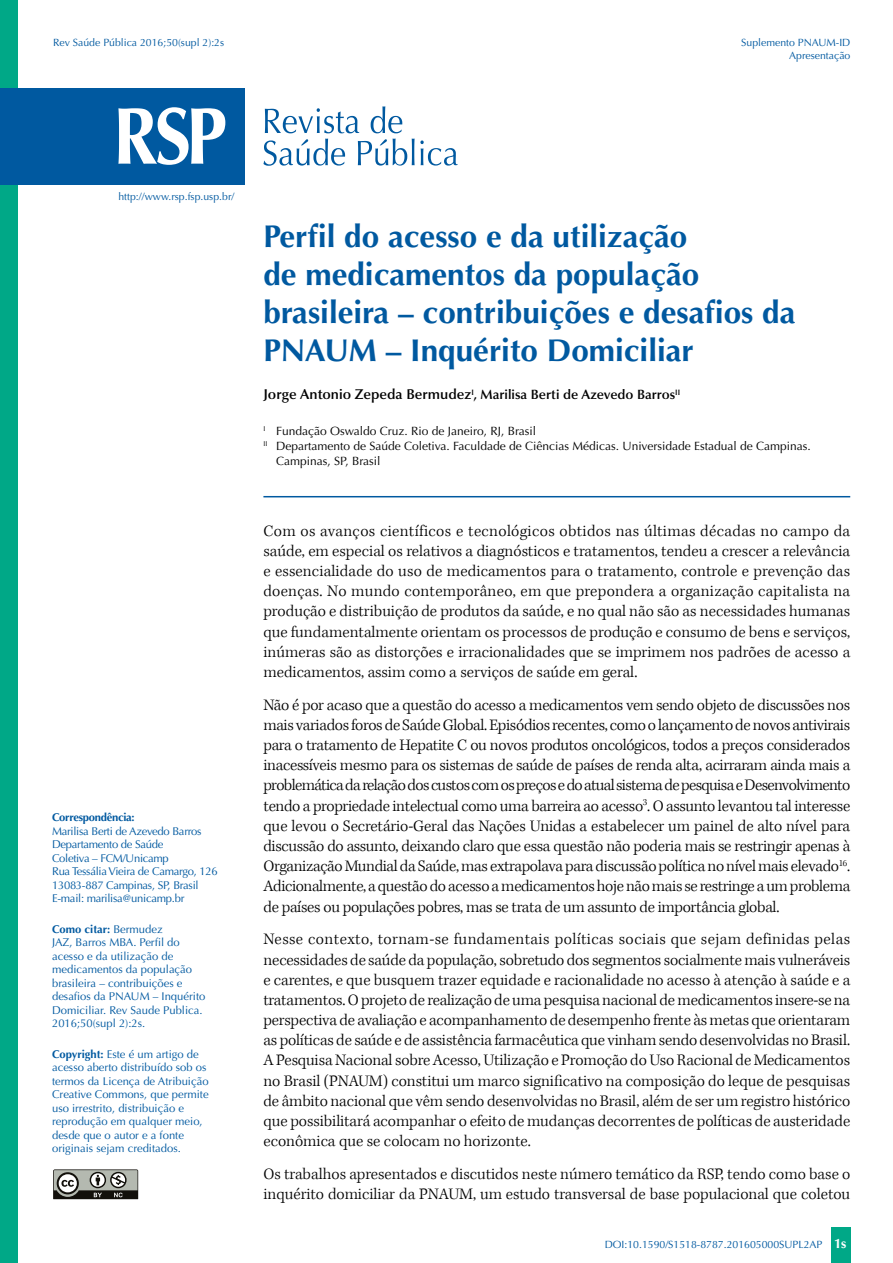
<style>
.page{position:relative;width:893px;height:1263px;background:#fff}
.page>*{position:absolute;margin:0;border:0;box-sizing:border-box;transform-origin:0 0}
.t1{font:700 31.5px/38.2px "Optima";color:#0059a0}
.t2{font:300 16.5px/20.1px "Kepler Std";color:#000;text-align:justify}
.t3{font:600 13.5px "Optima";color:#000}
.t4{font:12px "Optima";color:#000}
.t5{font:11.25px/13.5px "Optima";color:#0059a0}
.t6{font:11.25px/13.5px "Optima";letter-spacing:-.025em;color:#0059a0}
.t7{font:700 11.25px "Optima";letter-spacing:-.025em;color:#0059a0}
.t8{font:10.5px/12.6px "Optima";color:#0059a0;text-align:right}
.s1{font-weight:700}
.s2{font-size:14.25px}
.s3{font-weight:700;font-size:13.5px;color:#fff}
</style>
<div class="page">
<svg style="left:53px;top:1169px;width:85px;height:30px;background:#7e807a"></svg>
<div style="left:0;top:0;width:18px;height:1263px;background:#00a887"></div>
<div style="left:831px;top:1227px;width:20px;height:36px;background:#00a887"></div>
<svg style="left:265px;top:108px;width:94px;height:25px"></svg>
<svg style="left:371px;top:106px;width:31px;height:27px"></svg>
<svg style="left:263px;top:139px;width:82px;height:27px"></svg>
<svg style="left:358px;top:139px;width:100px;height:27px"></svg>
<div style="left:0;top:88px;width:244px;height:96px;background:#0059a0"></div>
<svg style="left:118px;top:107px;width:107px;height:58px"></svg>
<hr style="left:263px;top:496px;width:587px;height:1px;background:#0059a0">
<p class="t8" style="left:53px;top:36px;width:173px">Rev Saúde Pública 2016;50(supl 2):2s</p>
<p class="t8" style="left:741px;top:36px;width:111px">Suplemento PNAUM-ID<br>Apresentação</p>
<p class="t8" style="left:118px;top:191px;width:117px">http://www.rsp.fsp.usp.br/</p>
<p class="t7" style="left:52px;top:811px;width:84px">Correspondência:</p>
<p class="t6" style="left:52px;top:824px;width:167px">Marilisa Berti de Azevedo Barros<br>Departamento de Saúde<br>Coletiva – FCM/Unicamp<br>Rua Tessália Vieira de Camargo, 126<br>13083-887 Campinas, SP, Brasil<br>E-mail: marilisa@unicamp.br</p>
<p class="t5" style="left:52px;top:922px;width:155px"><span class="s1">Como citar:</span> Bermudez<br>JAZ, Barros MBA. Perfil do acesso e da utilização de medicamentos da população brasileira – contribuições e desafios da PNAUM – Inquérito<br>Domiciliar. Rev Saude Publica.<br>2016;50(supl 2):2s.</p>
<p class="t5" style="left:52px;top:1047px;width:158px"><span class="s1">Copyright:</span> Este é um artigo de acesso aberto distribuído sob os termos da Licença de Atribuição<br>Creative Commons, que permite uso irrestrito, distribuição e reprodução em qualquer meio, desde que o autor e a fonte originais sejam creditados.</p>
<h1 class="t1" style="left:263px;top:217px;width:534px">Perfil do acesso e da utilização<br>de medicamentos da população brasileira – contribuições e desafios da PNAUM – Inquérito Domiciliar</h1>
<p class="t3" style="left:263px;top:387px;width:418px"><span class="s2">Jorge Antonio Zepeda Bermudez</span><sup>I</sup>, Marilisa Berti de Azevedo Barros<sup>II</sup></p>
<p class="t4" style="left:263px;top:424px;width:274px"><sup>I</sup> Fundação Oswaldo Cruz. Rio de Janeiro, RJ, Brasil</p>
<p class="t4" style="left:263px;top:439px;width:549px"><sup>II</sup> Departamento de Saúde Coletiva. Faculdade de Ciências Médicas. Universidade Estadual de Campinas.</p>
<p class="t4" style="left:276px;top:453px;width:106px">Campinas, SP, Brasil</p>
<p class="t2" style="left:263px;top:521px;width:588px">Com os avanços científicos e tecnológicos obtidos nas últimas décadas no campo da saúde, em especial os relativos a diagnósticos e tratamentos, tendeu a crescer a relevância e essencialidade do uso de medicamentos para o tratamento, controle e prevenção das doenças. No mundo contemporâneo, em que prepondera a organização capitalista na produção e distribuição de produtos da saúde, e no qual não são as necessidades humanas que fundamentalmente orientam os processos de produção e consumo de bens e serviços, inúmeras são as distorções e irracionalidades que se imprimem nos padrões de acesso a medicamentos, assim como a serviços de saúde em geral.</p>
<p class="t2" style="left:263px;top:695px;width:588px">Não é por acaso que a questão do acesso a medicamentos vem sendo objeto de discussões nos mais variados foros de Saúde Global. Episódios recentes, como o lançamento de novos antivirais para o tratamento de Hepatite C ou novos produtos oncológicos, todos a preços considerados inacessíveis mesmo para os sistemas de saúde de países de renda alta, acirraram ainda mais a problemática da relação dos custos com os preços e do atual sistema de pesquisa e Desenvolvimento tendo a propriedade intelectual como uma barreira ao acesso<sup>3</sup>. O assunto levantou tal interesse que levou o Secretário-Geral das Nações Unidas a estabelecer um painel de alto nível para discussão do assunto, deixando claro que essa questão não poderia mais se restringir apenas à Organização Mundial da Saúde, mas extrapolava para discussão política no nível mais elevado<sup>16</sup>.<br>Adicionalmente, a questão do acesso a medicamentos hoje não mais se restringe a um problema de países ou populações pobres, mas se trata de um assunto de importância global.</p>
<p class="t2" style="left:263px;top:930px;width:588px">Nesse contexto, tornam-se fundamentais políticas sociais que sejam definidas pelas necessidades de saúde da população, sobretudo dos segmentos socialmente mais vulneráveis e carentes, e que busquem trazer equidade e racionalidade no acesso à atenção à saúde e a tratamentos. O projeto de realização de uma pesquisa nacional de medicamentos insere-se na perspectiva de avaliação e acompanhamento de desempenho frente às metas que orientaram as políticas de saúde e de assistência farmacêutica que vinham sendo desenvolvidas no Brasil.<br>A Pesquisa Nacional sobre Acesso, Utilização e Promoção do Uso Racional de Medicamentos no Brasil (PNAUM) constitui um marco significativo na composição do leque de pesquisas de âmbito nacional que vêm sendo desenvolvidas no Brasil, além de ser um registro histórico que possibilitará acompanhar o efeito de mudanças decorrentes de políticas de austeridade econômica que se colocam no horizonte.</p>
<p class="t2" style="left:263px;top:1164px;width:588px">Os trabalhos apresentados e discutidos neste número temático da RSP, tendo como base o inquérito domiciliar da PNAUM, um estudo transversal de base populacional que coletou</p>
<p class="t8" style="left:605px;top:1238px;width:243px">DOI:10.1590/S1518-8787.201605000SUPL2AP <span class="s3">1s</span></p>
</div>
